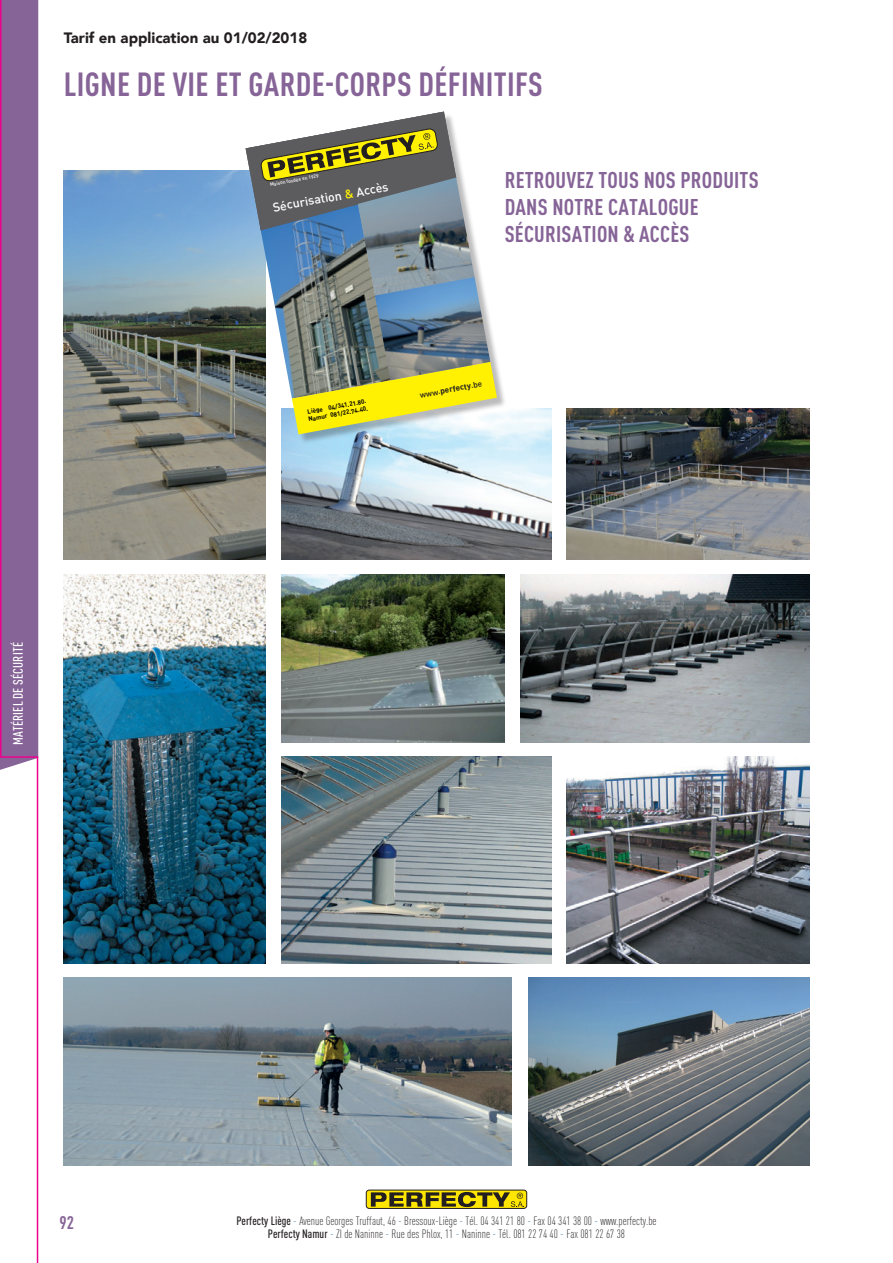
<style>
.page{position:relative;width:893px;height:1263px;background:#fff}
.page>*{position:absolute;margin:0;border:0;box-sizing:border-box;transform-origin:0 0}
.t1{font:700 condensed 33px "DINOT";letter-spacing:.01em;color:#866497}
.t2{font:700 condensed 22.5px/27px "DINOT";letter-spacing:.01em;color:#866497}
.t3{font:700 condensed 18px "DINOT";color:#866497}
.t4{font:900 15px "Avenir";color:#231f20}
.t5{font:500 condensed 13.5px "DINOT";letter-spacing:.01em;color:#fff}
.t6{font:500 12.45px "DIN Pro";color:#fff}
.t7{font:300 condensed 12px/13.5px "DINOT";color:#231f20;text-align:center}
.t8{font:700 8.25px "DIN Pro";color:#231f20}
.t9{font:700 6.15px/7.5px "DIN Pro";color:#000}
.t10{font:500 4.8px "DIN Pro";color:#fff}
.s1{color:#fff101}
.s2{font-weight:500}
.s3{color:#2f6aa1}
</style>
<div class="page">
<div style="left:366px;top:1190px;width:161px;height:18px;border:1px solid #231f20;border-radius:3px"></div>
<svg style="left:371px;top:1192px;width:153px;height:15px;background:#918310"></svg>
<img style="left:567px;top:408px;width:242px;height:152px">
<img style="left:567px;top:757px;width:242px;height:206px">
<img style="left:282px;top:408px;width:269px;height:152px">
<img style="left:64px;top:977px;width:448px;height:188px">
<img style="left:529px;top:977px;width:280px;height:188px">
<img style="left:64px;top:171px;width:202px;height:389px">
<img style="left:64px;top:574px;width:202px;height:389px">
<img style="left:282px;top:757px;width:269px;height:206px">
<img style="left:282px;top:574px;width:223px;height:168px">
<img style="left:521px;top:574px;width:288px;height:168px">
<div style="left:247px;top:113px;width:260px;height:331px;background:#231f20;opacity:.3"></div>
<img style="left:246px;top:112px;width:251px;height:322px">
<svg style="left:0;top:0;width:39px;height:1263px"></svg>
<p class="t4" style="left:64px;top:25px;width:245px">Tarif en application au 01/02/2018</p>
<h1 class="t1" style="left:64px;top:64px;width:480px">LIGNE DE VIE ET GARDE-CORPS DÉFINITIFS</h1>
<p class="t10" style="left:270px;top:181px;width:51px;rotate:-10deg">Maison fondée en 1929</p>
<p class="t6" style="left:271px;top:199px;width:119px;rotate:-10deg">Sécurisation <span class="s1">&amp;</span> Accès</p>
<h2 class="t2" style="left:505px;top:166px;width:255px">RETROUVEZ TOUS NOS PRODUITS<br>DANS NOTRE CATALOGUE<br>SÉCURISATION &amp; ACCÈS</h2>
<p class="t9" style="left:306px;top:408px;width:62px;rotate:-10deg">Liège 04/341.21.80.<br>Namur 081/22.74.40.</p>
<p class="t8" style="left:419px;top:390px;width:65px;rotate:-11deg"><span class="s2">www.</span>perfecty<span class="s2">.be</span></p>
<p class="t5" style="left:10px;top:745px;width:104px;rotate:-90deg">MATÉRIEL DE SÉCURITÉ</p>
<h3 class="t3" style="left:60px;top:1212px;width:16px">92</h3>
<p class="t7" style="left:236px;top:1213px;width:422px"><span class="s2">Perfecty Liège</span> <span class="s3">-</span> Avenue Georges Truffaut, 46 <span class="s3">-</span> Bressoux-Liège <span class="s3">-</span> Tél. 04 341 21 80 <span class="s3">-</span> Fax 04 341 38 00 <span class="s3">-</span> www.perfecty.be<br><span class="s2">Perfecty Namur</span> <span class="s3">-</span> ZI de Naninne <span class="s3">-</span> Rue des Phlox, 11 <span class="s3">-</span> Naninne <span class="s3">-</span> Tél. 081 22 74 40 <span class="s3">-</span> Fax 081 22 67 38</p>
</div>
